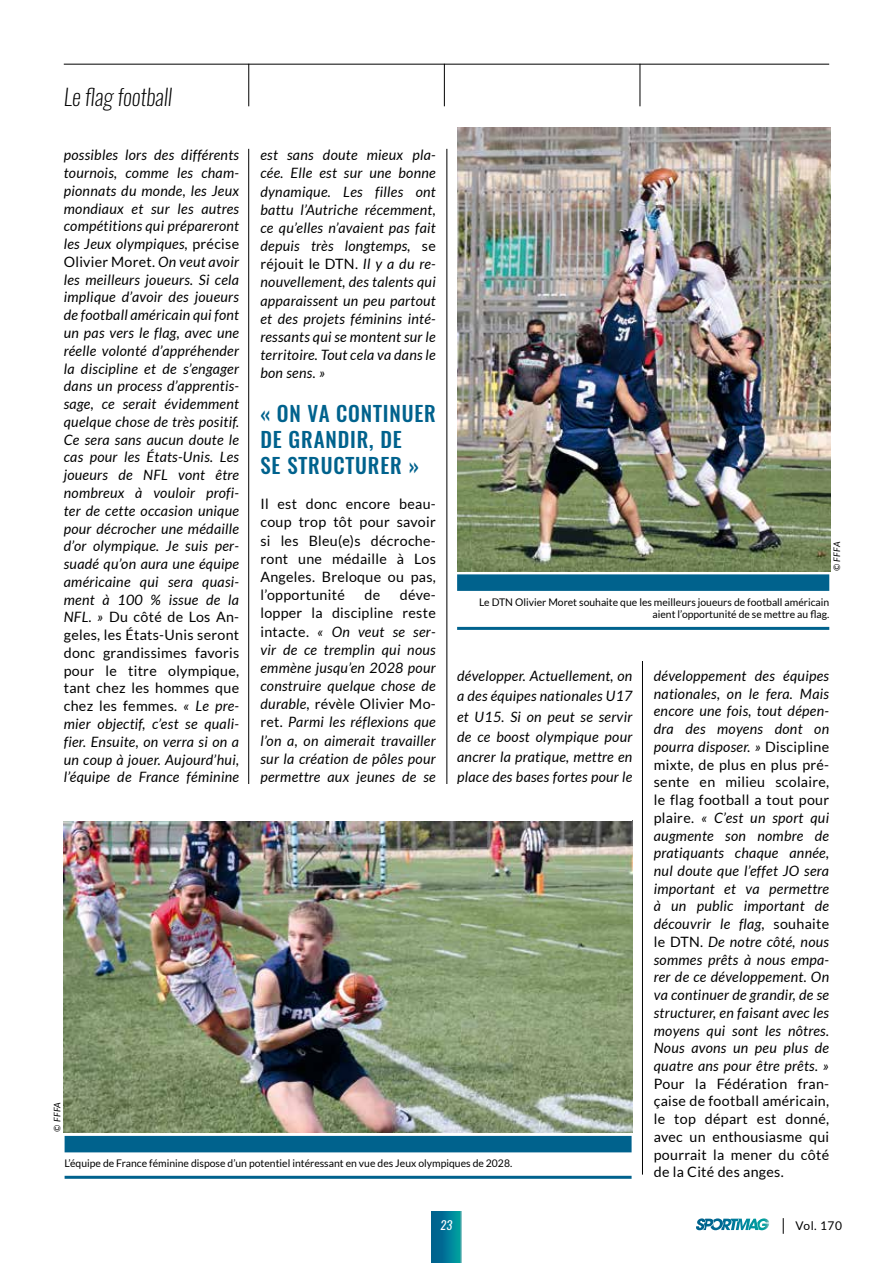
<style>
.page{position:relative;width:893px;height:1263px;background:#fff}
.page>*{position:absolute;margin:0;border:0;box-sizing:border-box;transform-origin:0 0}
.t1{font:italic 200 22.5px "Oswald";color:#000}
.t2{font:500 21px/26.2px "Oswald";letter-spacing:.04em;color:#00628d}
.t3{font:italic 14.25px/17.7px "Lato";letter-spacing:.02em;color:#000;text-align:justify}
.t4{font:14.25px/18.1px "Lato";letter-spacing:.02em;color:#000;text-align:justify}
.t5{font:12px "Lato";letter-spacing:.04em;color:#000}
.t6{font:italic 12px "Oswald";color:#fff}
.t7{font:10.5px/12.6px "Lato";color:#000;text-align:right}
.t8{font:italic 9px "Lato";color:#000}
.s1{font-style:normal}
</style>
<div class="page">
<hr style="left:248px;top:149px;width:1px;height:1025px;background:#000">
<hr style="left:446px;top:149px;width:1px;height:1025px;background:#000">
<hr style="left:642px;top:149px;width:1px;height:1025px;background:#000">
<hr style="left:64px;top:64px;width:765px;height:1px;background:#000">
<hr style="left:248px;top:64px;width:1px;height:42px;background:#000">
<hr style="left:444px;top:64px;width:1px;height:42px;background:#000">
<hr style="left:640px;top:64px;width:1px;height:42px;background:#000">
<div style="left:457px;top:555px;width:372px;height:106px;background:#fff"></div>
<div style="left:457px;top:574px;width:372px;height:17px;background:#00628d"></div>
<hr style="left:457px;top:627px;width:372px;height:3px;background:#00628d">
<img style="left:457px;top:128px;width:374px;height:443px">
<div style="left:65px;top:1136px;width:567px;height:16px;background:#00628d"></div>
<hr style="left:65px;top:1176px;width:567px;height:3px;background:#00628d">
<img style="left:64px;top:821px;width:568px;height:311px">
<div style="left:64px;top:784px;width:568px;height:37px;background:#fff"></div>
<svg style="left:432px;top:1212px;width:29px;height:51px"></svg>
<svg style="left:783px;top:1218px;width:1px;height:16px"></svg>
<svg style="left:696px;top:1218px;width:73px;height:12px"></svg>
<h1 class="t1" style="left:64px;top:82px;width:110px">Le flag football</h1>
<p class="t3" style="left:64px;top:147px;width:177px">possibles lors des différents tournois, comme les cham&shy;pionnats du monde, les Jeux mondiaux et sur les autres compétitions qui prépareront les Jeux olympiques, <span class="s1">précise Olivier Moret.</span> On veut avoir les meilleurs joueurs. Si cela implique d’avoir des joueurs de football américain qui font un pas vers le flag, avec une réelle volonté d’appréhender la discipline et de s’engager dans un process d’apprentis&shy;sage, ce serait évidemment quelque chose de très positif.<br>Ce sera sans aucun doute le cas pour les États-Unis. Les joueurs de NFL vont être nombreux à vouloir profi&shy;ter de cette occasion unique pour décrocher une médaille d’or olympique. Je suis per&shy;suadé qu’on aura une équipe américaine qui sera quasi&shy;ment à 100 % issue de la NFL. » <span class="s1">Du côté de Los An&shy;geles, les États-Unis seront donc grandissimes favoris pour le titre olympique, tant chez les hommes que chez les femmes.</span> « Le pre&shy;mier objectif, c’est se quali&shy;fier. Ensuite, on verra si on a un coup à jouer. Aujourd’hui, l’équipe de France féminine</p>
<p class="t3" style="left:260px;top:146px;width:177px;line-height:18.1px">est sans doute mieux pla&shy;cée. Elle est sur une bonne dynamique. Les filles ont battu l’Autriche récemment, ce qu’elles n’avaient pas fait depuis très longtemps, <span class="s1">se réjouit le DTN.</span> Il y a du re&shy;nouvellement, des talents qui apparaissent un peu partout et des projets féminins inté&shy;ressants qui se montent sur le territoire. Tout cela va dans le bon sens. »</p>
<h2 class="t2" style="left:260px;top:400px;width:177px">« ON VA CONTINUER<br>DE GRANDIR, DE<br>SE STRUCTURER »</h2>
<p class="t4" style="left:260px;top:495px;width:177px">Il est donc encore beau&shy;coup trop tôt pour savoir si les Bleu(e)s décroche&shy;ront une médaille à Los Angeles. Breloque ou pas, l’opportunité</p>
<p class="t8" style="left:832px;top:571px;width:32px;rotate:-90deg">© FFFA</p>
<p class="t3" style="left:260px;top:586px;width:177px;line-height:18.1px;text-indent:139px"><span class="s1">déve&shy;lopper la discipline reste intacte.</span> « On veut se ser&shy;vir de ce tremplin qui nous emmène jusqu’en 2028 pour construire quelque chose de durable, <span class="s1">révèle Olivier Mo&shy;ret.</span> Parmi les réflexions que l’on a, on aimerait travailler sur la création de pôles pour permettre aux jeunes de se</p>
<p class="t4" style="left:364px;top:586px;width:17px">de</p>
<p class="t7" style="left:479px;top:596px;width:352px">Le DTN Olivier Moret souhaite que les meilleurs joueurs de football américain aient l’opportunité de se mettre au flag.</p>
<p class="t3" style="left:457px;top:666px;width:177px;line-height:20.2px">développer. Actuellement, on a des équipes nationales U17 et U15. Si on peut se servir de ce boost olympique pour ancrer la pratique, mettre en place des bases fortes pour le</p>
<p class="t3" style="left:654px;top:667px;width:177px">développement des équipes nationales, on le fera. Mais encore une fois, tout dépen&shy;dra des moyens dont on pourra disposer. » <span class="s1">Discipline mixte, de plus en plus pré&shy;sente en milieu scolaire, le flag football a tout pour plaire.</span> « C’est un sport qui augmente son nombre de pratiquants chaque année, nul doute que l’effet JO sera important et va permettre à un public important de découvrir le flag, <span class="s1">souhaite le DTN.</span> De notre côté, nous sommes prêts à nous empa&shy;rer de ce développement. On va continuer de grandir, de se structurer, en faisant avec les moyens qui sont les nôtres.<br>Nous avons un peu plus de quatre ans pour être prêts. »</p>
<p class="t4" style="left:654px;top:1075px;width:177px;line-height:17.7px">Pour la Fédération fran&shy;çaise de football américain, le top départ est donné, avec un enthousiasme qui pourrait la mener du côté de la Cité des anges.</p>
<p class="t8" style="left:52px;top:1132px;width:32px;rotate:-90deg">© FFFA</p>
<p class="t7" style="left:65px;top:1157px;width:449px">L’équipe de France féminine dispose d’un potentiel intéressant en vue des Jeux olympiques de 2028.</p>
<p class="t6" style="left:440px;top:1217px;width:13px">23</p>
<p class="t5" style="left:796px;top:1219px;width:48px">Vol. 170</p>
</div>
